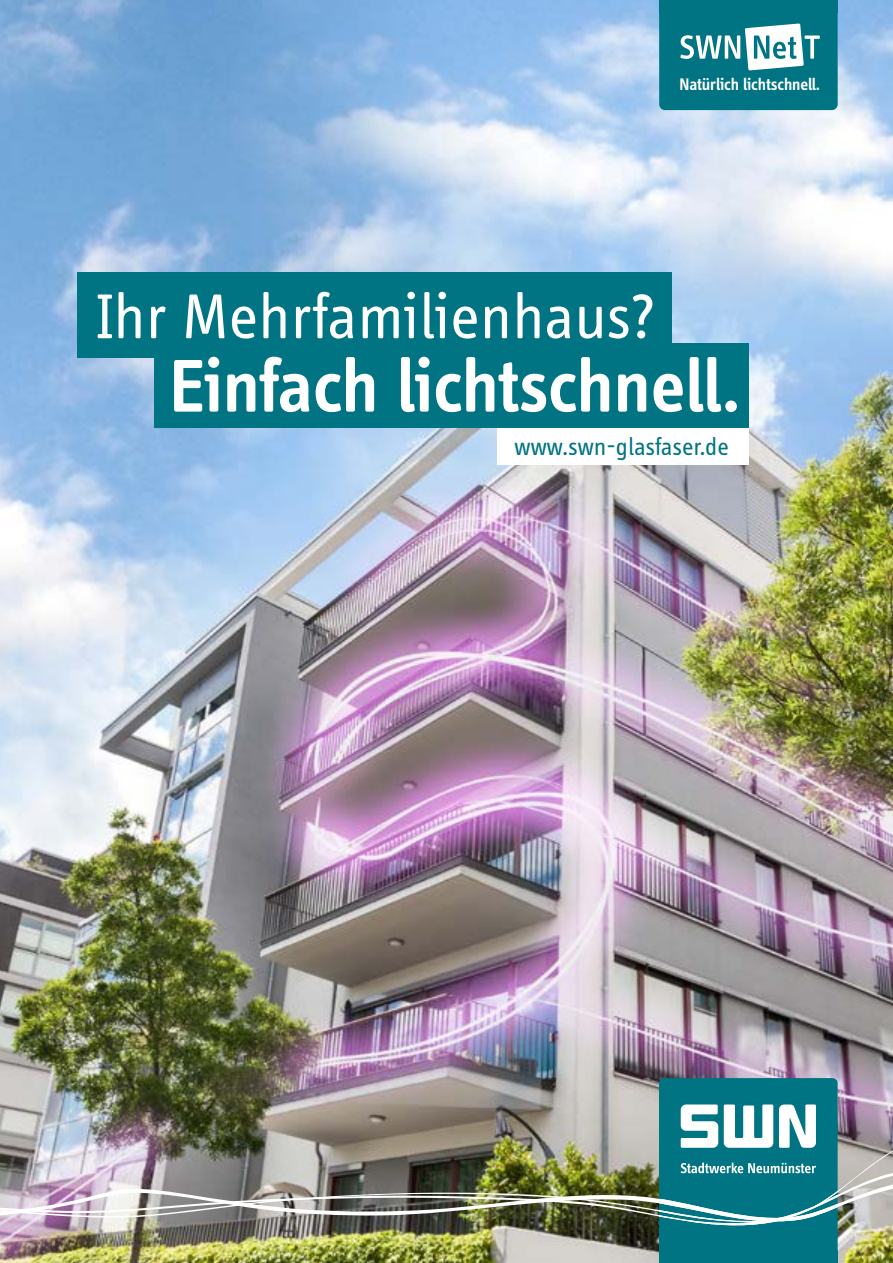
<style>
.page{position:relative;width:893px;height:1263px;background:#fff}
.page>*{position:absolute;margin:0;border:0;box-sizing:border-box;transform-origin:0 0}
.t1{font:600 77.1px "Info Display OT";letter-spacing:-.01em;color:#fff}
.t2{font:65.25px "Info Display OT";color:#fff}
.t3{font:25.35px "Info Display OT";color:#007482}
.t4{font:600 17.4px "Info Display OT";letter-spacing:-.005em;color:#fff}
</style>
<div class="page">
<img style="left:0;top:0;width:893px;height:1116px">
<svg style="left:659px;top:12px;width:179px;height:98px;background:#288995"></svg>
<div style="left:497px;top:428px;width:251px;height:37px;background:#fff"></div>
<div style="left:78px;top:272px;width:594px;height:86px;background:#007482"></div>
<div style="left:154px;top:344px;width:594px;height:84px;background:#007482"></div>
<div style="left:659px;top:0;width:179px;height:12px;background:#007482"></div>
<img style="left:0;top:1116px;width:893px;height:147px">
<svg style="left:659px;top:1078px;width:179px;height:172px"></svg>
<div style="left:659px;top:1250px;width:179px;height:13px;background:#007482"></div>
<p class="t4" style="left:679px;top:74px;width:142px">Natürlich lichtschnell.</p>
<h2 class="t2" style="left:96px;top:278px;width:561px">Ihr Mehrfamilienhaus?</h2>
<h1 class="t1" style="left:170px;top:340px;width:572px">Einfach lichtschnell.</h1>
<h3 class="t3" style="left:515px;top:431px;width:216px">www.swn-glasfaser.de</h3>
</div>
